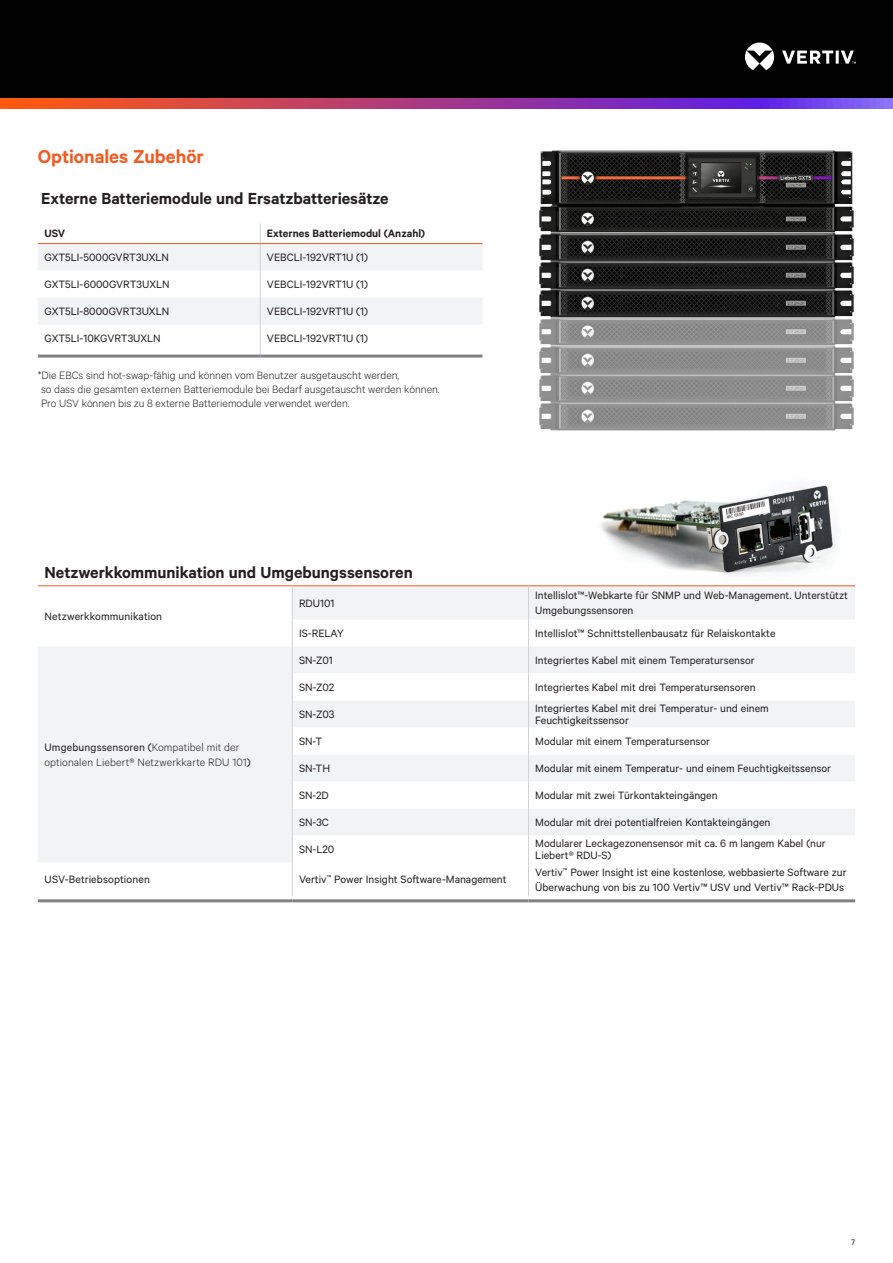
<style>
.page{position:relative;width:893px;height:1263px;background:#fff}
.page>*{position:absolute;margin:0;border:0;box-sizing:border-box;transform-origin:0 0}
.Vertiv_Orange_Main_Heading{font:600 21px "Calibre";color:#f15b24}
.Vertiv_Heading{font:600 18px "Calibre";letter-spacing:-.005em;color:#231f20}
.Table_Body{font:12px/14.4px "Calibre";color:#231f20}
.t1{font:300 12px/14.4px "Calibre";color:#231f20}
.Table_Body-2{font:600 12px "Calibre";color:#231f20}
.t2{font:9px "Calibre";color:#231f20}
.s1{font-weight:400}
</style>
<div class="page">
<div style="left:0;top:0;width:893px;height:108px;background:#000"></div>
<svg style="left:745px;top:43px;width:111px;height:27px"></svg>
<svg style="left:0;top:98px;width:893px;height:11px;background:#a83e89"></svg>
<img style="left:601px;top:485px;width:234px;height:91px">
<div style="left:38px;top:646px;width:254px;height:27px;background:#f2f3f4"></div>
<svg style="left:38px;top:673px;width:254px;height:223px;fill:#f2f3f4"></svg>
<hr style="left:38px;top:585px;width:254px;height:1px;background:#f15b24">
<hr style="left:38px;top:899px;width:254px;height:3px;background:#808285">
<hr style="left:292px;top:899px;width:236px;height:3px;background:#808285">
<hr style="left:528px;top:899px;width:327px;height:3px;background:#808285">
<hr style="left:292px;top:862px;width:1px;height:34px;background:#d1d2d4">
<hr style="left:528px;top:862px;width:1px;height:34px;background:#d1d2d4">
<hr style="left:292px;top:585px;width:236px;height:1px;background:#f15b24">
<hr style="left:528px;top:585px;width:327px;height:1px;background:#f15b24">
<svg style="left:292px;top:586px;width:563px;height:276px"></svg>
<svg style="left:38px;top:223px;width:445px;height:132px"></svg>
<hr style="left:38px;top:355px;width:222px;height:3px;background:#808285">
<hr style="left:260px;top:355px;width:223px;height:3px;background:#808285">
<hr style="left:38px;top:243px;width:222px;height:1px;background:#f15b24">
<hr style="left:260px;top:243px;width:223px;height:1px;background:#f15b24">
<img style="left:539px;top:234px;width:315px;height:83px">
<img style="left:539px;top:347px;width:315px;height:84px">
<img style="left:539px;top:317px;width:315px;height:30px">
<img style="left:539px;top:150px;width:315px;height:84px">
<p class="Vertiv_Orange_Main_Heading" style="left:38px;top:144px;width:168px">Optionales Zubehör</p>
<p class="Vertiv_Heading" style="left:41px;top:188px;width:349px">Externe Batteriemodule und Ersatzbatteriesätze</p>
<p class="Table_Body-2" style="left:45px;top:226px;width:22px">USV</p>
<p class="Table_Body-2" style="left:267px;top:226px;width:160px">Externes Batteriemodul (Anzahl)</p>
<p class="Table_Body" style="left:45px;top:250px;width:126px">GXT5LI-5000GVRT3UXLN</p>
<p class="Table_Body" style="left:267px;top:250px;width:102px">VEBCLI-192VRT1U (1)</p>
<p class="Table_Body" style="left:45px;top:277px;width:126px">GXT5LI-6000GVRT3UXLN</p>
<p class="Table_Body" style="left:267px;top:277px;width:102px">VEBCLI-192VRT1U (1)</p>
<p class="Table_Body" style="left:45px;top:304px;width:126px">GXT5LI-8000GVRT3UXLN</p>
<p class="Table_Body" style="left:267px;top:304px;width:102px">VEBCLI-192VRT1U (1)</p>
<p class="Table_Body" style="left:45px;top:331px;width:118px">GXT5LI-10KGVRT3UXLN</p>
<p class="Table_Body" style="left:267px;top:331px;width:102px">VEBCLI-192VRT1U (1)</p>
<p class="t1" style="left:38px;top:367px;width:403px">*Die EBCs sind hot-swap-fähig und können vom Benutzer ausgetauscht werden,<br>so dass die gesamten externen Batteriemodule bei Bedarf ausgetauscht werden können.<br>Pro USV können bis zu 8 externe Batteriemodule verwendet werden.</p>
<p class="Vertiv_Heading" style="left:45px;top:562px;width:370px">Netzwerkkommunikation und Umgebungssensoren</p>
<p class="Table_Body" style="left:45px;top:609px;width:119px">Netzwerkkommunikation</p>
<p class="Table_Body" style="left:299px;top:595px;width:37px">RDU101</p>
<p class="Table_Body" style="left:535px;top:588px;width:314px">Intellislot™-Webkarte für SNMP und Web-Management. Unterstützt<br>Umgebungssensoren</p>
<p class="Table_Body" style="left:299px;top:626px;width:46px">IS-RELAY</p>
<p class="Table_Body" style="left:535px;top:626px;width:242px">Intellislot™ Schnittstellenbausatz für Relaiskontakte</p>
<p class="t1" style="left:45px;top:740px;width:208px"><span class="s1">Umgebungssensoren (</span>Kompatibel mit der optionalen Liebert® Netzwerkkarte RDU 101<span class="s1">)</span></p>
<p class="Table_Body" style="left:299px;top:653px;width:35px">SN-Z01</p>
<p class="Table_Body" style="left:535px;top:653px;width:221px">Integriertes Kabel mit einem Temperatursensor</p>
<p class="Table_Body" style="left:299px;top:680px;width:37px">SN-Z02</p>
<p class="Table_Body" style="left:535px;top:680px;width:222px">Integriertes Kabel mit drei Temperatursensoren</p>
<p class="Table_Body" style="left:299px;top:707px;width:37px">SN-Z03</p>
<p class="Table_Body" style="left:535px;top:702px;width:235px;line-height:12px">Integriertes Kabel mit drei Temperatur- und einem<br>Feuchtigkeitssensor</p>
<p class="Table_Body" style="left:299px;top:734px;width:25px">SN-T</p>
<p class="Table_Body" style="left:535px;top:734px;width:176px">Modular mit einem Temperatursensor</p>
<p class="Table_Body" style="left:299px;top:761px;width:33px">SN-TH</p>
<p class="Table_Body" style="left:535px;top:761px;width:297px">Modular mit einem Temperatur- und einem Feuchtigkeitssensor</p>
<p class="Table_Body" style="left:299px;top:788px;width:31px">SN-2D</p>
<p class="Table_Body" style="left:535px;top:788px;width:184px">Modular mit zwei Türkontakteingängen</p>
<p class="Table_Body" style="left:299px;top:815px;width:31px">SN-3C</p>
<p class="Table_Body" style="left:535px;top:815px;width:237px">Modular mit drei potentialfreien Kontakteingängen</p>
<p class="Table_Body" style="left:299px;top:842px;width:37px">SN-L20</p>
<p class="Table_Body" style="left:535px;top:837px;width:292px;line-height:12px">Modularer Leckagezonensensor mit ca. 6 m langem Kabel (nur<br>Liebert® RDU-S)</p>
<p class="Table_Body" style="left:45px;top:872px;width:107px">USV-Betriebsoptionen</p>
<p class="Table_Body" style="left:299px;top:872px;width:209px">Vertiv<sup>™</sup> Power Insight Software-Management</p>
<p class="Table_Body" style="left:535px;top:865px;width:313px">Vertiv<sup>™</sup> Power Insight ist eine kostenlose, webbasierte Software zur<br>Überwachung von bis zu 100 Vertiv™ USV und Vertiv™ Rack-PDUs</p>
<p class="t2" style="left:851px;top:1236px;width:5px">7</p>
</div>
